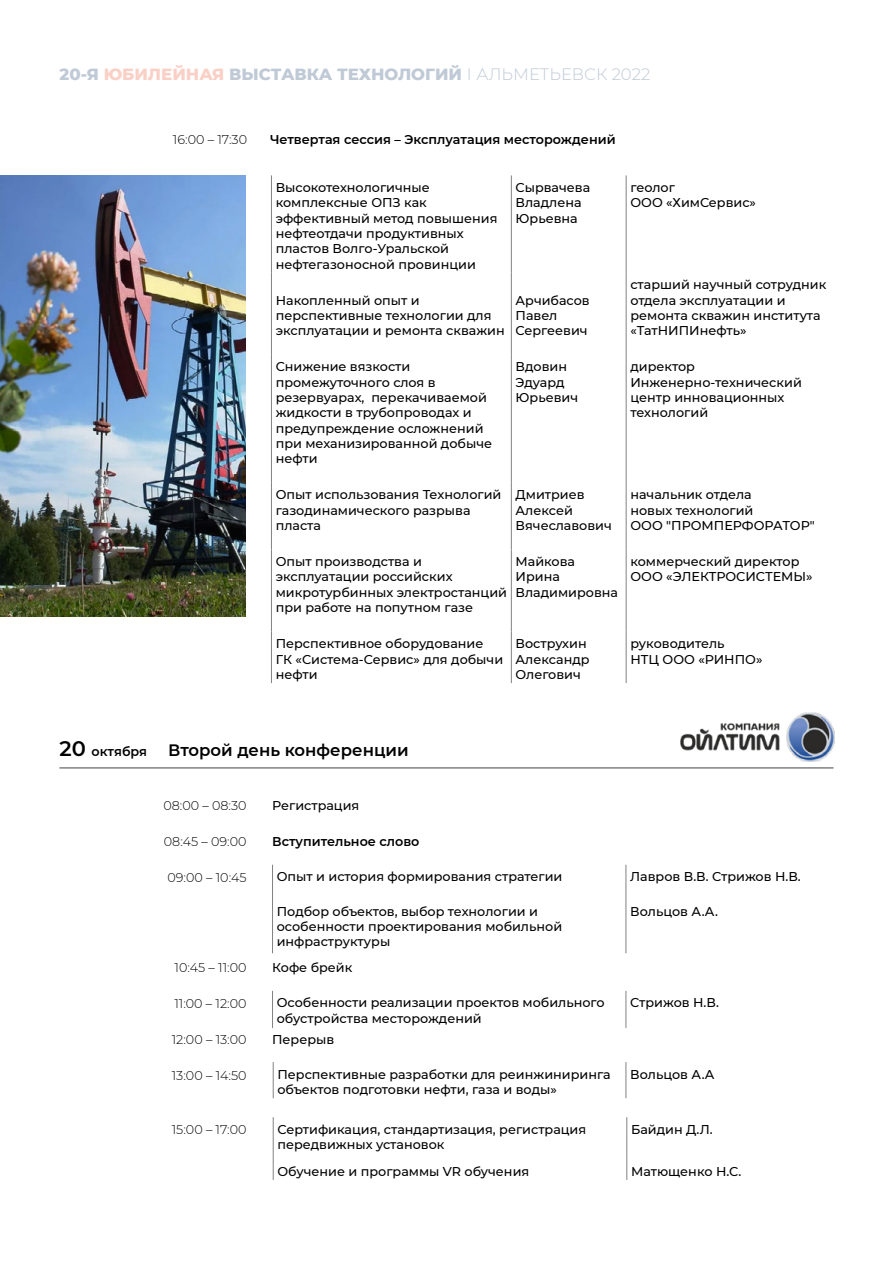
<style>
.page{position:relative;width:893px;height:1263px;background:#fff}
.page>*{position:absolute;margin:0;border:0;box-sizing:border-box;transform-origin:0 0}
.t1{font:800 16.5px "Montserrat";color:#bfcad6}
.t2{font:600 16.5px "Montserrat";color:#000}
.t3{font:500 12.75px/15.3px "Montserrat";color:#000}
.t4{font:300 12.75px "Montserrat";color:#000}
.t5{font:600 12.75px "Montserrat";color:#000}
.s1{color:#fad0c6}
.s2{font-weight:300}
.s3{font-size:21px}
</style>
<div class="page">
<hr style="left:271px;top:175px;width:1px;height:98px;background:#828281">
<hr style="left:511px;top:175px;width:1px;height:98px;background:#828281">
<hr style="left:626px;top:175px;width:1px;height:98px;background:#828281">
<hr style="left:271px;top:273px;width:1px;height:82px;background:#828281">
<hr style="left:511px;top:273px;width:1px;height:82px;background:#828281">
<hr style="left:626px;top:273px;width:1px;height:82px;background:#828281">
<hr style="left:271px;top:355px;width:1px;height:128px;background:#828281">
<hr style="left:511px;top:355px;width:1px;height:128px;background:#828281">
<hr style="left:626px;top:355px;width:1px;height:128px;background:#828281">
<hr style="left:271px;top:483px;width:1px;height:66px;background:#828281">
<hr style="left:511px;top:483px;width:1px;height:66px;background:#828281">
<hr style="left:626px;top:483px;width:1px;height:66px;background:#828281">
<hr style="left:271px;top:549px;width:1px;height:83px;background:#828281">
<hr style="left:511px;top:549px;width:1px;height:83px;background:#828281">
<hr style="left:626px;top:549px;width:1px;height:83px;background:#828281">
<hr style="left:271px;top:632px;width:1px;height:51px;background:#828281">
<hr style="left:511px;top:632px;width:1px;height:51px;background:#828281">
<hr style="left:626px;top:632px;width:1px;height:51px;background:#828281">
<hr style="left:60px;top:767px;width:773px;height:1px;background:#828281">
<hr style="left:60px;top:768px;width:773px;height:1px;background:#828281">
<img style="left:0;top:175px;width:246px;height:441px">
<hr style="left:272px;top:865px;width:1px;height:34px;background:#828281">
<hr style="left:626px;top:865px;width:1px;height:34px;background:#828281">
<hr style="left:272px;top:899px;width:1px;height:54px;background:#828281">
<hr style="left:626px;top:899px;width:1px;height:54px;background:#828281">
<hr style="left:272px;top:991px;width:1px;height:37px;background:#828281">
<hr style="left:626px;top:991px;width:1px;height:37px;background:#828281">
<hr style="left:273px;top:1062px;width:1px;height:36px;background:#828281">
<hr style="left:626px;top:1062px;width:1px;height:36px;background:#828281">
<svg style="left:273px;top:1117px;width:355px;height:63px"></svg>
<img style="left:680px;top:713px;width:154px;height:49px">
<p class="t1" style="left:60px;top:62px;width:592px">20-Я <span class="s1">ЮБИЛЕЙНАЯ</span> ВЫСТАВКА ТЕХНОЛОГИЙ <span class="s2">I АЛЬМЕТЬЕВСК 2022</span></p>
<p class="t4" style="left:173px;top:131px;width:76px">16:00 – 17:30</p>
<p class="t5" style="left:270px;top:130px;width:347px">Четвертая сессия – Эксплуатация месторождений</p>
<p class="t3" style="left:276px;top:179px;width:223px">Высокотехнологичные комплексные ОПЗ как эффективный метод повышения нефтеотдачи продуктивных пластов Волго-Уральской нефтегазоносной провинции</p>
<p class="t3" style="left:516px;top:179px;width:76px">Сырвачева<br>Владлена<br>Юрьевна</p>
<p class="t3" style="left:630px;top:179px;width:127px">геолог<br>ООО «ХимСервис»</p>
<p class="t3" style="left:276px;top:292px;width:231px">Накопленный опыт и перспективные технологии для эксплуатации и ремонта скважин</p>
<p class="t3" style="left:516px;top:292px;width:76px">Арчибасов<br>Павел<br>Сергеевич</p>
<p class="t3" style="left:630px;top:277px;width:197px">старший научный сотрудник отдела эксплуатации и ремонта скважин института «ТатНИПИнефть»</p>
<p class="t3" style="left:276px;top:359px;width:218px">Снижение вязкости промежуточного слоя в резервуарах, перекачиваемой жидкости в трубопроводах и предупреждение осложнений при механизированной добыче нефти</p>
<p class="t3" style="left:516px;top:359px;width:64px">Вдовин<br>Эдуард<br>Юрьевич</p>
<p class="t3" style="left:630px;top:359px;width:173px">директор<br>Инженерно-технический центр инновационных технологий</p>
<p class="t3" style="left:276px;top:487px;width:227px">Опыт использования Технологий газодинамического разрыва пласта</p>
<p class="t3" style="left:516px;top:487px;width:98px">Дмитриев<br>Алексей<br>Вячеславович</p>
<p class="t3" style="left:630px;top:487px;width:186px">начальник отдела<br>новых технологий<br>ООО "ПРОМПЕРФОРАТОР"</p>
<p class="t3" style="left:276px;top:553px;width:233px">Опыт производства и эксплуатации российских микротурбинных электростанций при работе на попутном газе</p>
<p class="t3" style="left:516px;top:553px;width:104px">Майкова<br>Ирина<br>Владимировна</p>
<p class="t3" style="left:630px;top:553px;width:184px">коммерческий директор<br>ООО «ЭЛЕКТРОСИСТЕМЫ»</p>
<p class="t3" style="left:276px;top:635px;width:229px">Перспективное оборудование<br>ГК «Система-Сервис» для добычи нефти</p>
<p class="t3" style="left:516px;top:635px;width:75px">Вострухин<br>Александр<br>Олегович</p>
<p class="t3" style="left:630px;top:635px;width:134px">руководитель<br>НТЦ ООО «РИНПО»</p>
<p class="t5" style="left:60px;top:742px;width:89px"><span class="s3">20</span> октября</p>
<p class="t2" style="left:168px;top:738px;width:242px">Второй день конференции</p>
<p class="t4" style="left:163px;top:797px;width:85px">08:00 – 08:30</p>
<p class="t4" style="left:164px;top:833px;width:84px">08:45 – 09:00</p>
<p class="t4" style="left:167px;top:869px;width:81px">09:00 – 10:45</p>
<p class="t4" style="left:175px;top:959px;width:74px">10:45 – 11:00</p>
<p class="t4" style="left:174px;top:995px;width:74px">11:00 – 12:00</p>
<p class="t4" style="left:172px;top:1031px;width:76px">12:00 – 13:00</p>
<p class="t4" style="left:172px;top:1067px;width:76px">13:00 – 14:50</p>
<p class="t4" style="left:172px;top:1121px;width:76px">15:00 – 17:00</p>
<p class="t3" style="left:272px;top:797px;width:89px">Регистрация</p>
<p class="t5" style="left:272px;top:832px;width:149px">Вступительное слово</p>
<p class="t3" style="left:277px;top:869px;width:287px">Опыт и история формирования стратегии</p>
<p class="t3" style="left:630px;top:869px;width:172px">Лавров В.В. Стрижов Н.В.</p>
<p class="t3" style="left:277px;top:903px;width:287px">Подбор объектов, выбор технологии и особенности проектирования мобильной инфраструктуры</p>
<p class="t3" style="left:630px;top:903px;width:89px">Вольцов А.А.</p>
<p class="t3" style="left:272px;top:959px;width:82px">Кофе брейк</p>
<p class="t3" style="left:277px;top:995px;width:329px">Особенности реализации проектов мобильного обустройства месторождений</p>
<p class="t3" style="left:630px;top:995px;width:90px">Стрижов Н.В.</p>
<p class="t3" style="left:272px;top:1031px;width:64px">Перерыв</p>
<p class="t3" style="left:277px;top:1066px;width:335px">Перспективные разработки для реинжиниринга объектов подготовки нефти, газа и воды»</p>
<p class="t3" style="left:630px;top:1066px;width:86px">Вольцов А.А</p>
<p class="t3" style="left:277px;top:1121px;width:310px">Сертификация, стандартизация, регистрация передвижных установок</p>
<p class="t3" style="left:631px;top:1121px;width:83px">Байдин Д.Л.</p>
<p class="t3" style="left:277px;top:1163px;width:253px">Обучение и программы VR обучения</p>
<p class="t3" style="left:631px;top:1163px;width:112px">Матющенко Н.С.</p>
</div>
